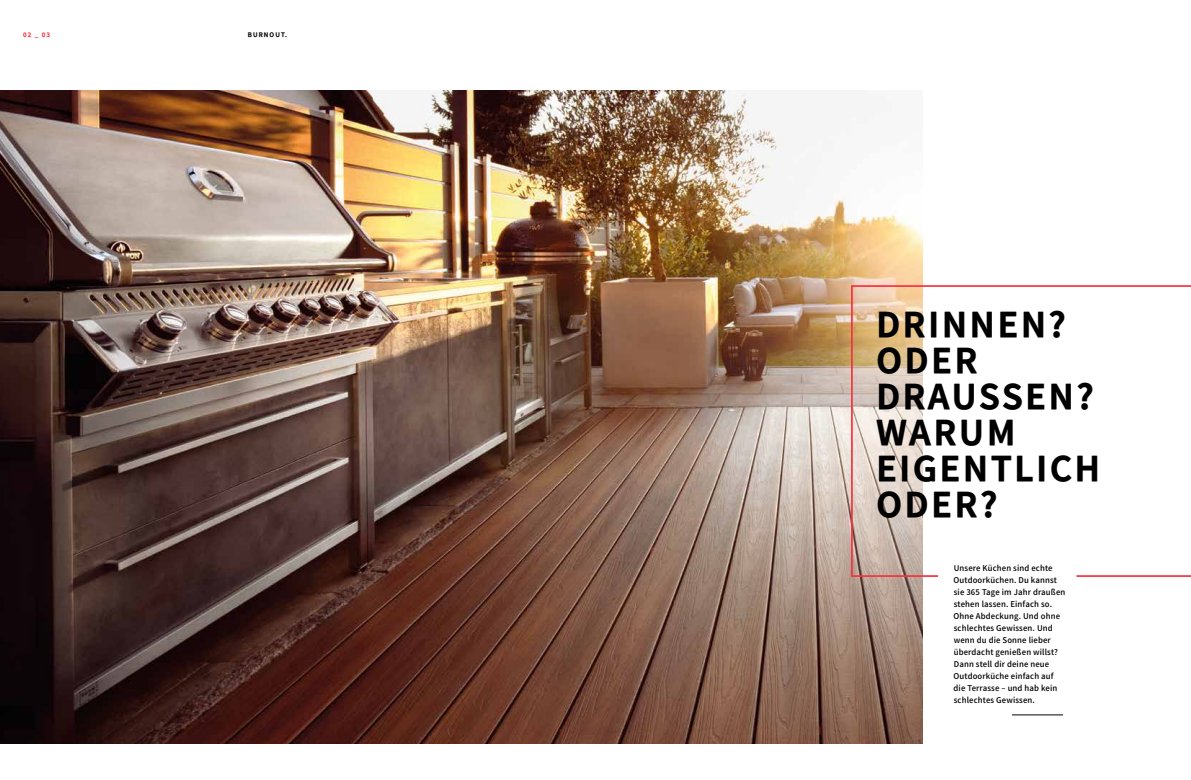
<style>
.page{position:relative;width:1191px;height:780px;background:#fff}
.page>*{position:absolute;margin:0;border:0;box-sizing:border-box;transform-origin:0 0}
.t1{font:38px/36px "Falling Sky Bd";letter-spacing:.075em;color:#000}
.t2{font:300 9px/12px "Falling Sky";letter-spacing:.015em;color:#000}
.t3{font:7px "Falling Sky Bd";letter-spacing:.15em;color:#000}
.t4{font:7px "Falling Sky Bd";color:#f5333f}
</style>
<div class="page">
<img style="left:0;top:91px;width:922px;height:652px">
<img style="left:684px;top:90px;width:380px;height:643px">
<svg style="left:850px;top:284px;width:341px;height:293px"></svg>
<hr style="left:1012px;top:714px;width:51px;height:1px;background:#000">
<hr style="left:1076px;top:575px;width:115px;height:2px;background:#f5333f">
<p class="t4" style="left:23px;top:30px;width:29px">02 _ 03</p>
<p class="t3" style="left:248px;top:30px;width:41px">BURNOUT.</p>
<h1 class="t1" style="left:876px;top:307px;width:225px">DRINNEN?<br>ODER<br>DRAUSSEN?<br>WARUM<br>EIGENTLICH<br>ODER?</h1>
<p class="t2" style="left:953px;top:562px;width:113px">Unsere Küchen sind echte<br>Outdoorküchen. Du kannst sie 365 Tage im Jahr draußen stehen lassen. Einfach so.<br>Ohne Abdeckung. Und ohne schlechtes Gewissen. Und wenn du die Sonne lieber überdacht genießen willst?<br>Dann stell dir deine neue<br>Outdoorküche einfach auf die Terrasse – und hab kein schlechtes Gewissen.</p>
</div>
